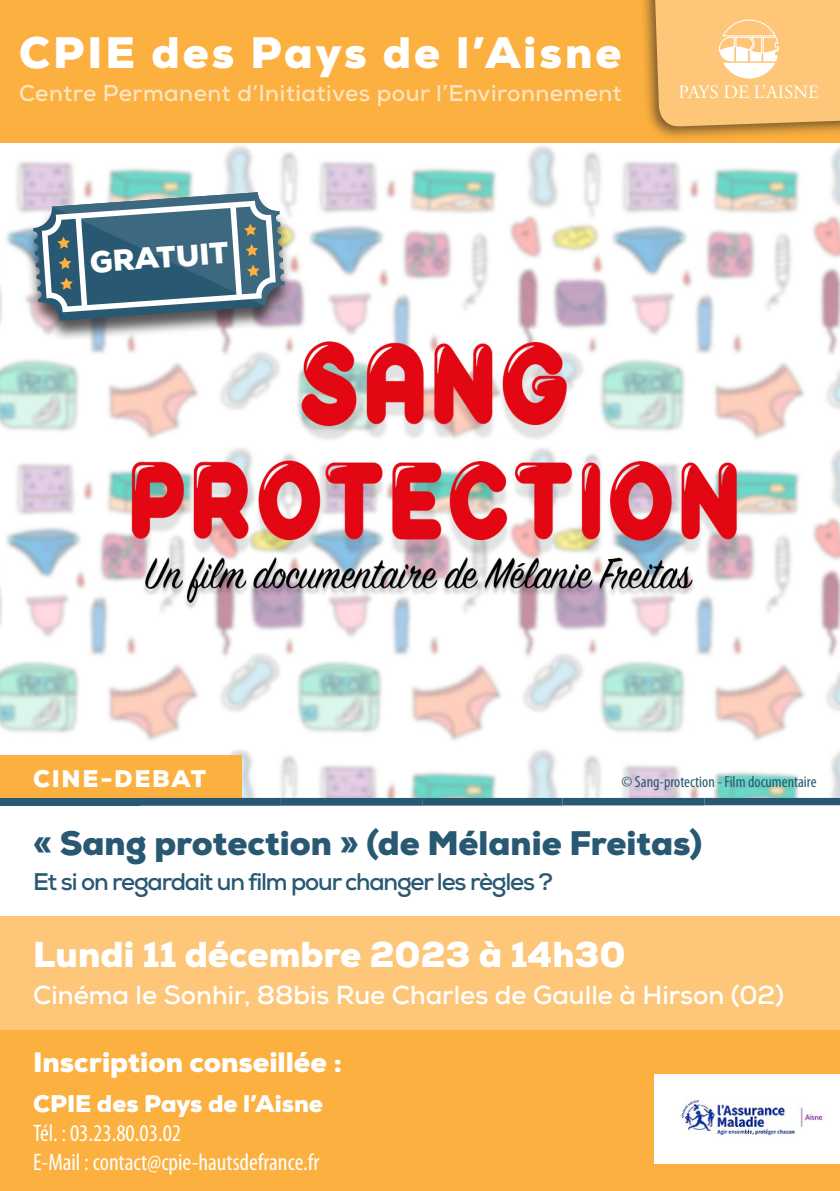
<style>
.page{position:relative;width:840px;height:1191px;background:#fff}
.page>*{position:absolute;margin:0;border:0;box-sizing:border-box;transform-origin:0 0}
.t1{font:900 44px "Nexa";letter-spacing:.07em;color:#fff}
.t2{font:900 36px "Nexa";color:#fff}
.t3{font:900 34px "Nexa";color:#285872}
.t4{font:900 30px "Nexa";color:#fff}
.t5{font:900 28px "Nexa";color:#fff}
.t6{font:700 26px "Nexa";color:#fff}
.t7{font:condensed 24px/28.8px "Myriad Pro";color:#fff}
.t8{font:700 24px "Nexa";letter-spacing:-.05em;color:#285872}
.t9{font:900 24px "Nexa";color:#fff}
.t10{font:900 24px "Nexa";letter-spacing:.07em;color:#fff}
.t11{font:700 22.8px "Nexa";letter-spacing:.02em;color:#fee4c0}
.t12{font:18.8px "Adobe Garamond Pro";color:#fff}
.t13{font:condensed 16px "Myriad Pro";color:#285872}
</style>
<div class="page">
<img style="left:0;top:146px;width:839px;height:652px">
<div style="left:0;top:916px;width:839px;height:114px;background:#fdc678"></div>
<div style="left:0;top:0;width:839px;height:143px;background:#fbb03f"></div>
<div style="left:0;top:755px;width:241px;height:49px;background:#fbb03f"></div>
<div style="left:0;top:1030px;width:839px;height:161px;background:#fbb03f"></div>
<div style="left:139px;top:798px;width:700px;height:7px;background:#285872"></div>
<div style="left:0;top:798px;width:139px;height:7px;background:#285872"></div>
<div style="left:638px;top:0;width:201px;height:141px;background:#231f20;opacity:.6"></div>
<svg style="left:653px;top:0;width:186px;height:127px;background:#f8c57c"></svg>
<div style="left:654px;top:1074px;width:185px;height:89px;background:#fff"></div>
<div style="left:22px;top:193px;width:272px;height:149px;background:#231f20;opacity:.75"></div>
<svg style="left:33px;top:192px;width:251px;height:129px;background:#658393"></svg>
<img style="left:681px;top:1098px;width:146px;height:38px">
<h1 class="t1" style="left:19px;top:25px;width:603px">CPIE des Pays de l’Aisne</h1>
<p class="t11" style="left:19px;top:79px;width:604px">Centre Permanent d’Initiatives pour l’Environnement</p>
<p class="t12" style="left:678px;top:81px;width:142px">PAYS DE L’AISNE</p>
<p class="t4" style="left:89px;top:243px;width:140px;rotate:-4deg">GRATUIT</p>
<p class="t10" style="left:33px;top:763px;width:174px">CINE-DEBAT</p>
<p class="t13" style="left:621px;top:772px;width:196px">© Sang-protection - Film documentaire</p>
<h3 class="t3" style="left:33px;top:821px;width:670px">« Sang protection » (de Mélanie Freitas)</h3>
<p class="t8" style="left:33px;top:866px;width:521px">Et si on regardait un film pour changer les règles ?</p>
<h2 class="t2" style="left:33px;top:931px;width:593px">Lundi 11 décembre 2023 à 14h30</h2>
<p class="t6" style="left:33px;top:977px;width:751px">Cinéma le Sonhir, 88bis Rue Charles de Gaulle à Hirson (02)</p>
<p class="t5" style="left:33px;top:1044px;width:310px">Inscription conseillée :</p>
<p class="t9" style="left:33px;top:1088px;width:291px">CPIE des Pays de l’Aisne</p>
<p class="t7" style="left:33px;top:1118px;width:287px">Tél. : 03.23.80.03.02<br>E-Mail : contact@cpie-hautsdefrance.fr</p>
</div>
